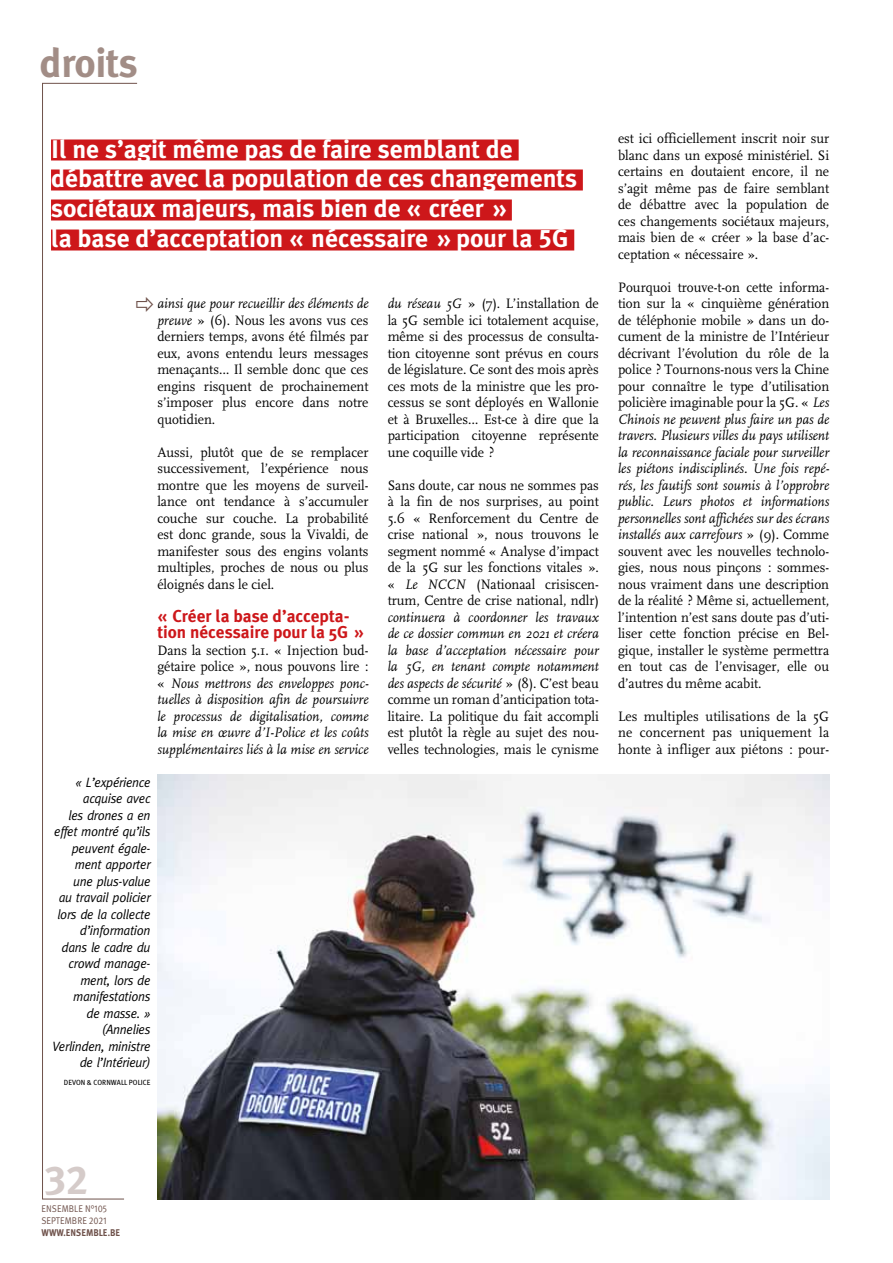
<style>
.page{position:relative;width:893px;height:1263px;background:#fff}
.page>*{position:absolute;margin:0;border:0;box-sizing:border-box;transform-origin:0 0}
.t1{font:700 40.5px "Meta Plus";letter-spacing:-.015em;color:#a28d86}
.t2{font:40.5px "Meta Plus Bold Caps";color:#d5cbc9}
.t3{font:700 25.5px/30px "Meta Plus";color:#fff}
.t4{font:700 17.25px/16.5px "Meta Plus";color:#cd171a}
.t5{font:14.25px/16.5px "FF Scala";color:#000;text-align:justify;scale:.95 1}
.t6{font:italic 14.25px/16.5px "FF Scala";color:#000;text-align:justify;scale:.95 1}
.t7{font:italic 13.5px/16.5px "Meta";letter-spacing:-.02em;color:#000;text-align:right;scale:.95 1}
.t8{font:9.75px/12px "Meta Pro";letter-spacing:.01em;color:#6f524b;scale:.9 1}
.t9{font:700 9.75px "Meta Plus";color:#6f524b;scale:.9 1}
.t10{font:7.5px "Meta Plus";color:#000;scale:.95 1}
.s1{font-family:"Meta Plus Bold Caps";font-weight:400}
.s2{font-style:italic}
.s3{font-style:normal}
</style>
<div class="page">
<svg style="left:42px;top:83px;width:95px;height:1116px"></svg>
<img style="left:157px;top:774px;width:672px;height:425px">
<div style="left:51px;top:139px;width:468px;height:21px;background:#cd171a"></div>
<div style="left:51px;top:169px;width:532px;height:21px;background:#cd171a"></div>
<div style="left:51px;top:199px;width:461px;height:21px;background:#cd171a"></div>
<div style="left:51px;top:229px;width:523px;height:21px;background:#cd171a"></div>
<svg style="left:136px;top:297px;width:1px;height:15px"></svg>
<h1 class="t1" style="left:40px;top:39px;width:100px">droits</h1>
<h2 class="t3" style="left:51px;top:134px;width:528px">Il ne s’agit même pas de faire semblant de débattre avec la population de ces changements sociétaux majeurs, mais bien de « créer »<br>la base d’acceptation « nécessaire » pour la <span class="s1">5</span>G</h2>
<p class="t5" style="left:157px;top:295px;width:224px"><span class="s2">ainsi que pour recueillir des éléments de preuve</span> » (6). Nous les avons vus ces derniers temps, avons été filmés par eux, avons entendu leurs messages menaçants… Il semble donc que ces engins risquent de prochainement s’imposer plus encore dans notre quotidien.</p>
<p class="t5" style="left:157px;top:444px;width:224px">Aussi, plutôt que de se remplacer successivement, l’expérience nous montre que les moyens de surveil&shy;lance ont tendance à s’accumuler couche sur couche. La probabilité est donc grande, sous la Vivaldi, de manifester sous des engins volants multiples, proches de nous ou plus éloignés dans le ciel.</p>
<p class="t4" style="left:157px;top:607px;width:208px">« Créer la base d’accepta&shy;tion nécessaire pour la 5G »</p>
<p class="t6" style="left:157px;top:642px;width:224px"><span class="s3">Dans la section 5.1. « Injection bud&shy;gétaire police », nous pouvons lire : «</span> Nous mettrons des enveloppes ponc&shy;tuelles à disposition afin de poursuivre le processus de digitalisation, comme la mise en œuvre d’I-Police et les coûts supplémentaires liés à la mise en service</p>
<p class="t7" style="left:52px;top:773px;width:105px">« L’expérience acquise avec<br>les drones a en effet montré qu’ils peuvent égale&shy;ment apporter une plus-value<br>au travail policier lors de la collecte d’information dans le cadre du crowd manage&shy;ment, lors de manifestations<br>de masse. » (Annelies<br>Verlinden, ministre de l’Intérieur)</p>
<p class="t10" style="left:64px;top:1078px;width:10px">DEVON</p>
<p class="t10" style="left:87px;top:1078px;width:17px">&amp; CORNWALL</p>
<p class="t10" style="left:129px;top:1078px;width:9px">POLICE</p>
<p class="t5" style="left:388px;top:295px;width:224px"><span class="s2">du réseau 5G</span> » (7). L’installation de la 5G semble ici totalement acquise, même si des processus de consulta&shy;tion citoyenne sont prévus en cours de législature. Ce sont des mois après ces mots de la ministre que les pro&shy;cessus se sont déployés en Wallonie et à Bruxelles… Est-ce à dire que la participation citoyenne représente une coquille vide ?</p>
<p class="t5" style="left:388px;top:477px;width:224px">Sans doute, car nous ne sommes pas à la fin de nos surprises, au point 5.6 « Renforcement du Centre de crise national », nous trouvons le segment nommé « Analyse d’impact de la 5G sur les fonctions vitales ». « <span class="s2">Le NCCN</span> (Nationaal crisiscen&shy;trum, Centre de crise national, ndlr)</p>
<p class="t6" style="left:388px;top:609px;width:224px">continuera à coordonner les travaux de ce dossier commun en 2021 et créera la base d’acceptation nécessaire pour la 5G, en tenant compte notamment des aspects de sécurité <span class="s3">» (8). C’est beau comme un roman d’anticipation tota&shy;litaire. La politique du fait accompli est plutôt la règle au sujet des nou&shy;velles technologies, mais le cynisme</span></p>
<p class="t5" style="left:618px;top:130px;width:224px">est ici officiellement inscrit noir sur blanc dans un exposé ministériel. Si certains en doutaient encore, il ne s’agit même pas de faire semblant de débattre avec la population de ces changements sociétaux majeurs, mais bien de « créer » la base d’ac&shy;ceptation « nécessaire ».</p>
<p class="t5" style="left:618px;top:279px;width:224px">Pourquoi trouve-t-on cette informa&shy;tion sur la « cinquième génération de téléphonie mobile » dans un do&shy;cument de la ministre de l’Intérieur décrivant l’évolution du rôle de la police ? Tournons-nous vers la Chine pour connaître le type d’utilisation policière imaginable pour la 5G. « <span class="s2">Les Chinois ne peuvent plus faire un pas de travers. Plusieurs villes du pays utilisent la reconnaissance faciale pour surveiller les piétons indisciplinés. Une fois repé&shy;rés, les fautifs sont soumis à l’opprobre public. Leurs photos et informations personnelles sont affichées sur des écrans installés aux carrefours</span> » (9). Comme souvent avec les nouvelles technolo&shy;gies, nous nous pinçons : sommes&shy;nous vraiment dans une description de la réalité ? Même si, actuellement, l’intention n’est sans doute pas d’uti&shy;liser cette fonction précise en Bel&shy;gique, installer le système permettra en tout cas de l’envisager, elle ou d’autres du même acabit.</p>
<p class="t5" style="left:618px;top:708px;width:224px">Les multiples utilisations de la 5G ne concernent pas uniquement la honte à infliger aux piétons : pour-</p>
<h1 class="t2" style="left:45px;top:1156px;width:45px">32</h1>
<p class="t8" style="left:42px;top:1203px;width:74px">ENSEMBLE N°105<br>SEPTEMBRE 2021</p>
<p class="t9" style="left:41px;top:1227px;width:89px">www.ensemble.be</p>
</div>
